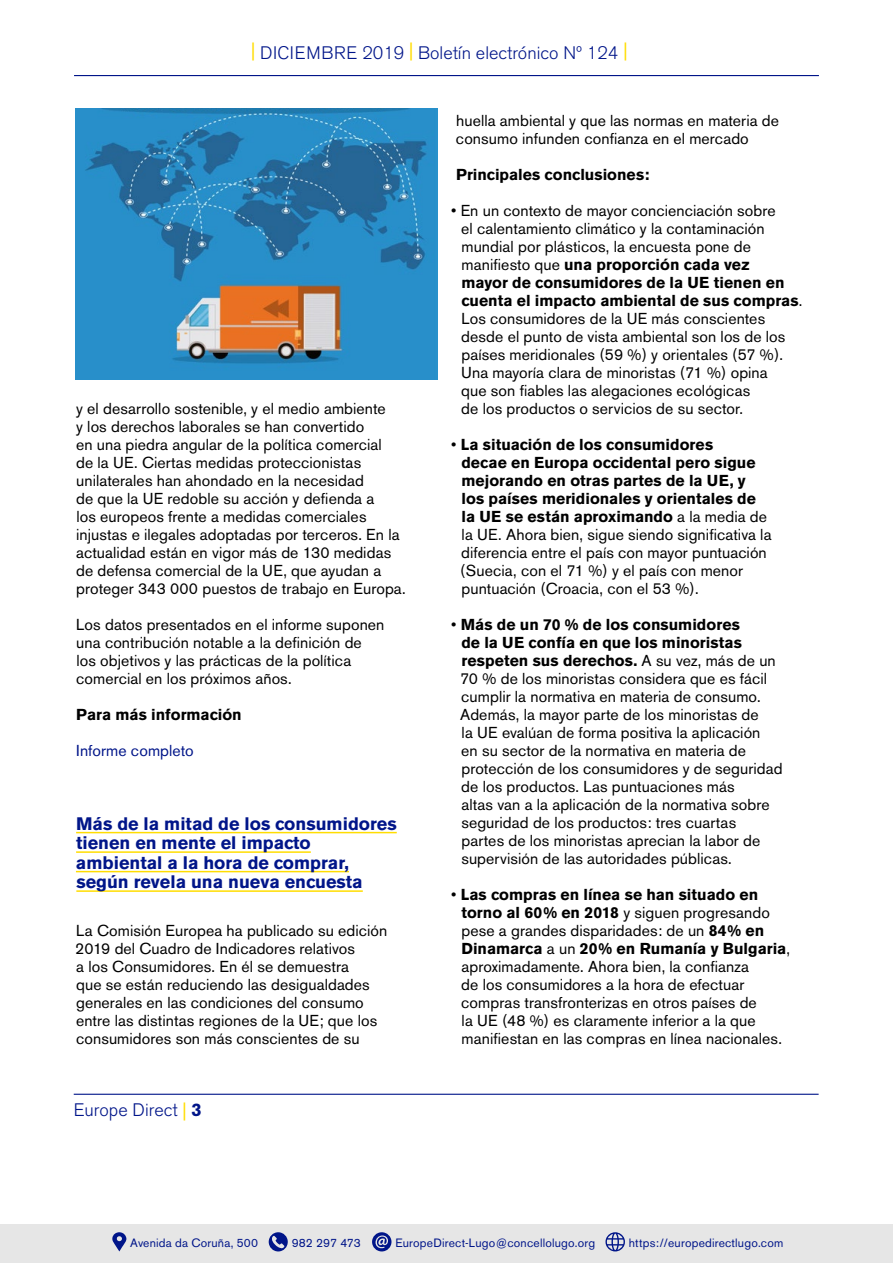
<style>
.page{position:relative;width:893px;height:1263px;background:#fff}
.page>*{position:absolute;margin:0;border:0;box-sizing:border-box;transform-origin:0 0}
.t1{font:700 18px/19.5px "Akzidenz Grotesk BE";color:#001589}
.t2{font:300 18px "Akzidenz Grotesk BE";color:#001589}
.t3{font:15.75px/18px "Akzidenz Grotesk BE";letter-spacing:.005em;color:#000}
.t4{font:700 15.75px "Akzidenz Grotesk BE";color:#000}
.t5{font:15.75px "Akzidenz Grotesk BE";letter-spacing:.005em;color:#001589}
.t6{font:12px "Akzidenz Grotesk BE";letter-spacing:.015em;color:#001589}
.s1{font-weight:400;color:#fd0}
.s2{font-weight:700}
</style>
<div class="page">
<hr style="left:74px;top:1094px;width:745px;height:1px;background:#001589">
<hr style="left:74px;top:75px;width:745px;height:1px;background:#001589">
<div style="left:0;top:1224px;width:893px;height:39px;background:#e6e6e6"></div>
<svg style="left:112px;top:1232px;width:14px;height:19px"></svg>
<svg style="left:269px;top:1232px;width:19px;height:19px"></svg>
<svg style="left:272px;top:1236px;width:12px;height:12px"></svg>
<svg style="left:372px;top:1232px;width:19px;height:19px"></svg>
<svg style="left:376px;top:1235px;width:12px;height:13px"></svg>
<svg style="left:605px;top:1232px;width:20px;height:19px"></svg>
<hr style="left:76px;top:832px;width:321px;height:1px;background:#fd0">
<hr style="left:76px;top:851px;width:235px;height:2px;background:#fd0">
<hr style="left:76px;top:871px;width:273px;height:1px;background:#fd0">
<hr style="left:76px;top:890px;width:287px;height:2px;background:#fd0">
<img style="left:75px;top:108px;width:362px;height:272px">
<p class="t2" style="left:251px;top:43px;width:378px"><sup>|</sup> DICIEMBRE 2019 <sup>|</sup> Boletín electrónico Nº 124 <sup>|</sup></p>
<p class="t3" style="left:76px;top:400px;width:331px">y el desarrollo sostenible, y el medio ambiente<br>y los derechos laborales se han convertido<br>en una piedra angular de la política comercial<br>de la UE. Ciertas medidas proteccionistas unilaterales han ahondado en la necesidad<br>de que la UE redoble su acción y defienda a<br>los europeos frente a medidas comerciales injustas e ilegales adoptadas por terceros. En la actualidad están en vigor más de 130 medidas de defensa comercial de la UE, que ayudan a proteger 343 000 puestos de trabajo en Europa.</p>
<p class="t3" style="left:76px;top:616px;width:310px">Los datos presentados en el informe suponen una contribución notable a la definición de los objetivos y las prácticas de la política comercial en los próximos años.</p>
<p class="t4" style="left:76px;top:705px;width:167px">Para más información</p>
<p class="t5" style="left:76px;top:741px;width:119px">Informe completo</p>
<p class="t1" style="left:76px;top:814px;width:322px">Más de la mitad de los consumidores tienen en mente el impacto ambiental a la hora de comprar, según revela una nueva encuesta</p>
<p class="t3" style="left:75px;top:922px;width:313px">La Comisión Europea ha publicado su edición 2019 del Cuadro de Indicadores relativos<br>a los Consumidores. En él se demuestra<br>que se están reduciendo las desigualdades generales en las condiciones del consumo entre las distintas regiones de la UE; que los consumidores son más conscientes de su</p>
<p class="t2" style="left:74px;top:1100px;width:129px">Europe Direct <span class="s1">|</span> <span class="s2">3</span></p>
<p class="t3" style="left:456px;top:112px;width:325px">huella ambiental y que las normas en materia de consumo infunden confianza en el mercado</p>
<p class="t4" style="left:456px;top:165px;width:195px">Principales conclusiones:</p>
<p class="t3" style="left:461px;top:202px;width:343px;text-indent:-10px">• En un contexto de mayor concienciación sobre<br>el calentamiento climático y la contaminación mundial por plásticos, la encuesta pone de manifiesto que <span class="s2">una proporción cada vez<br>mayor de consumidores de la UE tienen en cuenta el impacto ambiental de sus compras</span>.<br>Los consumidores de la UE más conscientes desde el punto de vista ambiental son los de los países meridionales (59 %) y orientales (57 %).<br>Una mayoría clara de minoristas (71 %) opina<br>que son fiables las alegaciones ecológicas<br>de los productos o servicios de su sector.</p>
<p class="t3" style="left:460px;top:436px;width:313px;text-indent:-9px">• <span class="s2">La situación de los consumidores<br>decae en Europa occidental pero sigue mejorando en otras partes de la UE, y<br>los países meridionales y orientales de la UE se están aproximando</span> a la media de la UE. Ahora bien, sigue siendo significativa la diferencia entre el país con mayor puntuación (Suecia, con el 71 %) y el país con menor puntuación (Croacia, con el 53 %).</p>
<p class="t3" style="left:460px;top:616px;width:324px;text-indent:-9px">• <span class="s2">Más de un 70 % de los consumidores<br>de la UE confía en que los minoristas respeten sus derechos.</span> A su vez, más de un 70 % de los minoristas considera que es fácil cumplir la normativa en materia de consumo.<br>Además, la mayor parte de los minoristas de<br>la UE evalúan de forma positiva la aplicación<br>en su sector de la normativa en materia de protección de los consumidores y de seguridad de los productos. Las puntuaciones más<br>altas van a la aplicación de la normativa sobre seguridad de los productos: tres cuartas<br>partes de los minoristas aprecian la labor de supervisión de las autoridades públicas.</p>
<p class="t3" style="left:461px;top:886px;width:330px;text-indent:-10px">• <span class="s2">Las compras en línea se han situado en torno al 60% en 2018</span> y siguen progresando pese a grandes disparidades: de un <span class="s2">84% en Dinamarca</span> a un <span class="s2">20% en Rumanía y Bulgaria</span>, aproximadamente. Ahora bien, la confianza<br>de los consumidores a la hora de efectuar compras transfronterizas en otros países de<br>la UE (48 %) es claramente inferior a la que manifiestan en las compras en línea nacionales.</p>
<p class="t6" style="left:130px;top:1236px;width:129px">Avenida da Coruña, 500</p>
<p class="t6" style="left:292px;top:1236px;width:71px">982 297 473</p>
<p class="t6" style="left:395px;top:1236px;width:201px">EuropeDirect-Lugo@concellolugo.org</p>
<p class="t6" style="left:629px;top:1236px;width:156px">https://europedirectlugo.com</p>
</div>
